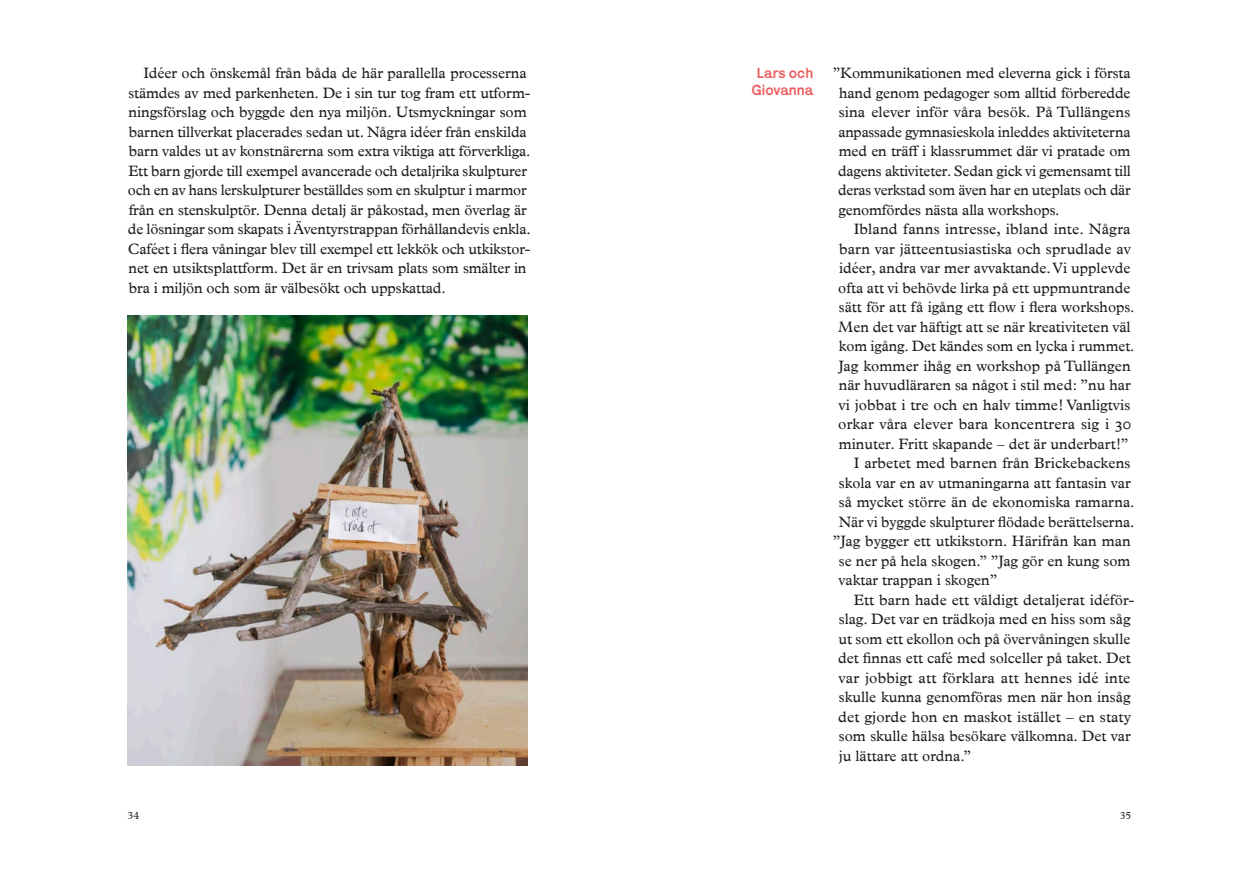
<style>
.page{position:relative;width:1259px;height:893px;background:#fff}
.page>*{position:absolute;margin:0;border:0;box-sizing:border-box;transform-origin:0 0}
.t1{font:15px/19.5px "Plantin MT Pro";color:#1d1d1b}
.t2{font:15px/16.5px "Karrik";color:#ec5f61;text-align:center}
.t3{font:10.5px "Plantin MT Pro";color:#1d1d1b}
</style>
<div class="page">
<img style="left:128px;top:315px;width:399px;height:450px">
<p class="t1" style="left:128px;top:63px;width:404px;text-indent:16px">Idéer och önskemål från båda de här parallella processerna stämdes av med parkenheten. De i sin tur tog fram ett utform&shy;ningsförslag och byggde den nya miljön. Utsmyckningar som barnen tillverkat placerades sedan ut. Några idéer från enskilda barn valdes ut av konstnärerna som extra viktiga att förverkliga.<br>Ett barn gjorde till exempel avancerade och detaljrika skulpturer och en av hans lerskulpturer beställdes som en skulptur i marmor från en stenskulptör. Denna detalj är påkostad, men överlag är de lösningar som skapats i Äventyrstrappan förhållandevis enkla.<br>Caféet i flera våningar blev till exempel ett lekkök och utkikstor&shy;net en utsiktsplattform. Det är en trivsam plats som smälter in bra i miljön och som är välbesökt och uppskattad.</p>
<p class="t1" style="left:838px;top:63px;width:294px;text-align:justify;text-indent:-6px">”Kommunikationen med eleverna gick i första hand genom pedagoger som alltid förberedde sina elever inför våra besök. På Tullängens anpassade gymnasieskola inleddes aktiviteterna med en träff i klassrummet där vi pratade om dagens aktiviteter. Sedan gick vi gemensamt till deras verkstad som även har en uteplats och där genomfördes nästa alla workshops.</p>
<p class="t2" style="left:751px;top:63px;width:63px">Lars och<br>Giovanna</p>
<p class="t1" style="left:853px;top:219px;width:278px">Ibland fanns intresse, ibland inte. Några</p>
<p class="t1" style="left:839px;top:239px;width:293px">barn var jätteentusiastiska och sprudlade av</p>
<p class="t1" style="left:839px;top:258px;width:293px">idéer, andra var mer avvaktande. Vi upplevde</p>
<p class="t1" style="left:838px;top:278px;width:294px">ofta att vi behövde lirka på ett uppmuntrande</p>
<p class="t1" style="left:838px;top:297px;width:297px">sätt för att få igång ett flow i flera workshops.</p>
<p class="t1" style="left:838px;top:317px;width:294px">Men det var häftigt att se när kreativiteten väl</p>
<p class="t1" style="left:839px;top:336px;width:297px">kom igång. Det kändes som en lycka i rummet.</p>
<p class="t1" style="left:838px;top:356px;width:294px">Jag kommer ihåg en workshop på Tullängen</p>
<p class="t1" style="left:839px;top:375px;width:293px">när huvudläraren sa något i stil med: ”nu har</p>
<p class="t1" style="left:838px;top:395px;width:293px">vi jobbat i tre och en halv timme! Vanligtvis</p>
<p class="t1" style="left:838px;top:414px;width:295px">orkar våra elever bara koncentrera sig i 30</p>
<p class="t1" style="left:839px;top:434px;width:291px">minuter. Fritt skapande – det är underbart!”</p>
<p class="t1" style="left:853px;top:453px;width:278px">I arbetet med barnen från Brickebackens</p>
<p class="t1" style="left:839px;top:473px;width:293px">skola var en av utmaningarna att fantasin var</p>
<p class="t1" style="left:839px;top:492px;width:297px">så mycket större än de ekonomiska ramarna.</p>
<p class="t1" style="left:838px;top:512px;width:297px">När vi byggde skulpturer flödade berättelserna.</p>
<p class="t1" style="left:832px;top:531px;width:299px">”Jag bygger ett utkikstorn. Härifrån kan man</p>
<p class="t1" style="left:839px;top:551px;width:293px">se ner på hela skogen.” ”Jag gör en kung som</p>
<p class="t1" style="left:838px;top:570px;width:160px">vaktar trappan i skogen”</p>
<p class="t1" style="left:853px;top:590px;width:282px">Ett barn hade ett väldigt detaljerat idéför-</p>
<p class="t1" style="left:839px;top:609px;width:293px">slag. Det var en trädkoja med en hiss som såg</p>
<p class="t1" style="left:838px;top:629px;width:293px">ut som ett ekollon och på övervåningen skulle</p>
<p class="t1" style="left:838px;top:648px;width:294px">det finnas ett café med solceller på taket. Det</p>
<p class="t1" style="left:838px;top:668px;width:293px">var jobbigt att förklara att hennes idé inte</p>
<p class="t1" style="left:839px;top:687px;width:293px">skulle kunna genomföras men när hon insåg</p>
<p class="t1" style="left:838px;top:707px;width:294px">det gjorde hon en maskot istället – en staty</p>
<p class="t1" style="left:839px;top:726px;width:293px">som skulle hälsa besökare välkomna. Det var</p>
<p class="t1" style="left:839px;top:746px;width:134px">ju lättare att ordna.”</p>
<p class="t3" style="left:128px;top:809px;width:13px">34</p>
<p class="t3" style="left:1119px;top:809px;width:13px">35</p>
</div>
